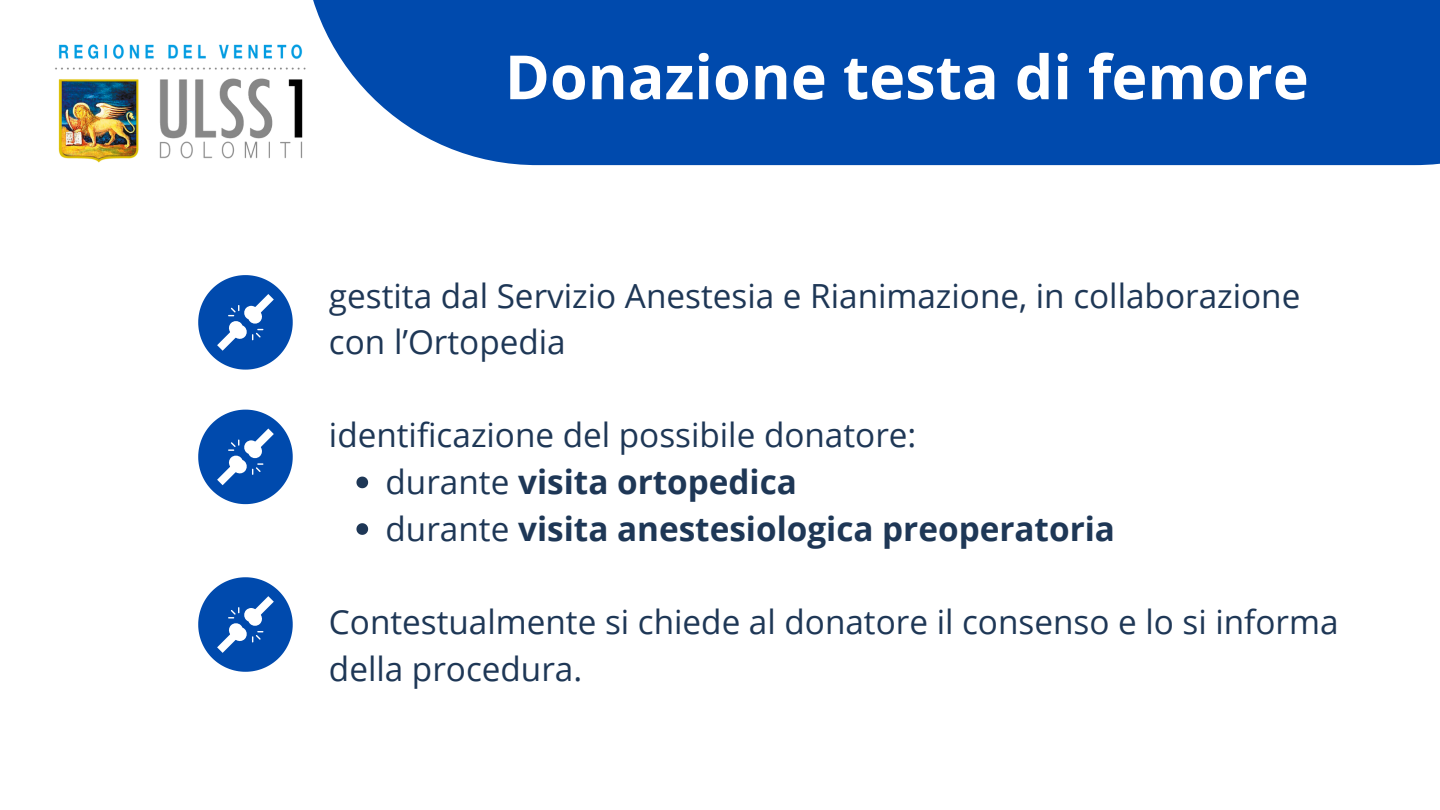
<style>
.page{position:relative;width:1440px;height:810px;background:#fff}
.page>*{position:absolute;margin:0;border:0;box-sizing:border-box;transform-origin:0 0}
.t1{font:700 61px "Open Sans";color:#fff}
.t2{font:33.3px/46.6px "Open Sans";color:#1e3756}
.t3{font:700 33.3px "Open Sans";color:#1e3756}
.s1{font-weight:400}
</style>
<div class="page">
<img style="left:55px;top:44px;width:247px;height:119px">
<div style="left:302px;top:0;width:1138px;height:166px;background:#004aad"></div>
<svg style="left:356px;top:477px;width:12px;height:11px"></svg>
<svg style="left:356px;top:523px;width:12px;height:12px"></svg>
<svg style="left:198px;top:275px;width:95px;height:95px"></svg>
<svg style="left:198px;top:410px;width:95px;height:94px"></svg>
<svg style="left:198px;top:577px;width:95px;height:95px"></svg>
<p class="t1" style="left:505px;top:34px;width:806px">Donazione testa di femore</p>
<p class="t2" style="left:329px;top:271px;width:973px">gestita dal Servizio Anestesia e Rianimazione, in collaborazione con l’Ortopedia</p>
<h1 class="t2" style="left:329px;top:411px;width:589px">identificazione del possibile donatore:</h1>
<p class="t3" style="left:386px;top:459px;width:413px"><span class="s1">durante</span> visita ortopedica</p>
<p class="t3" style="left:386px;top:505px;width:731px"><span class="s1">durante</span> visita anestesiologica preoperatoria</p>
<p class="t2" style="left:329px;top:598px;width:1011px">Contestualmente si chiede al donatore il consenso e lo si informa della procedura.</p>
</div>
